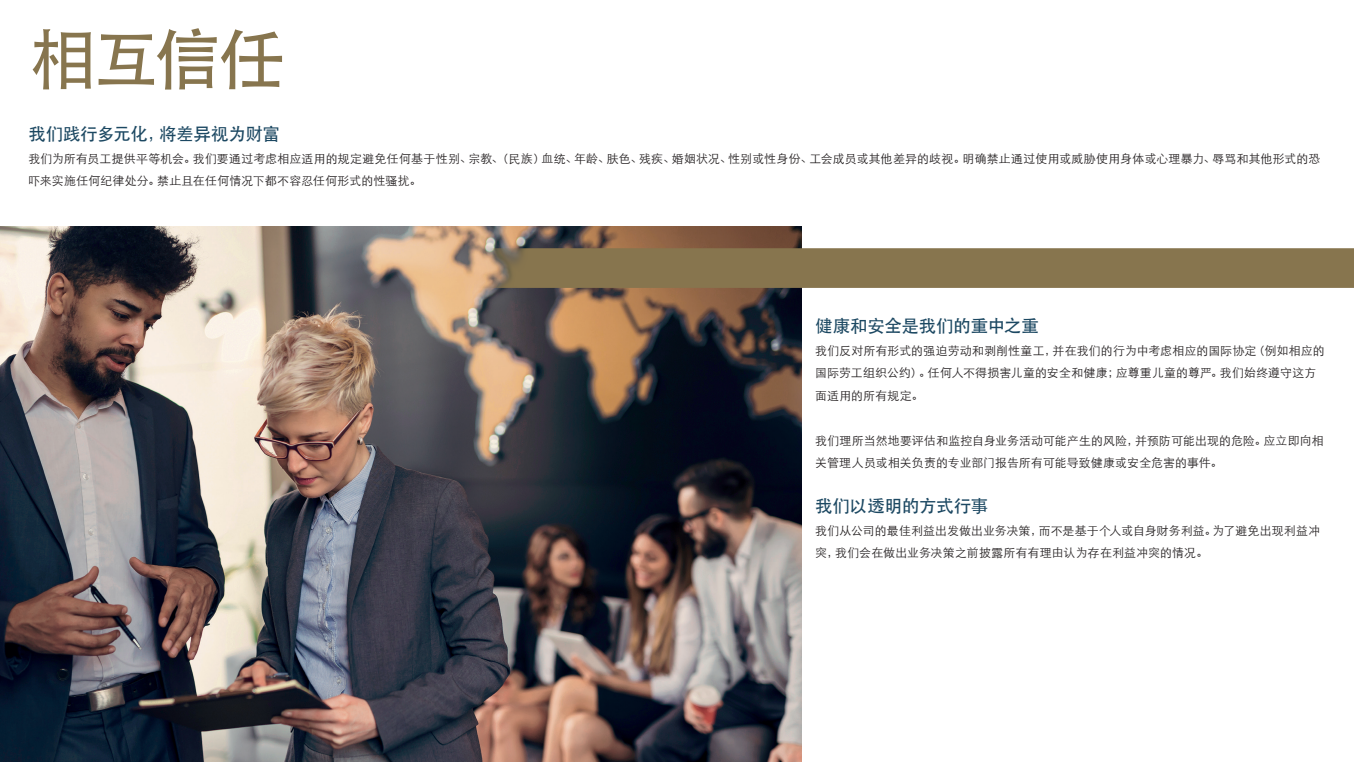
<style>
.page{position:relative;width:1354px;height:762px;background:#fff}
.page>*{position:absolute;margin:0;border:0;box-sizing:border-box;transform-origin:0 0}
.t1{font:500 66.75px "ST Heiti SC";color:#87754e}
.t2{font:500 17.5px "ST Heiti SC";letter-spacing:-.02em;color:#1c4862}
.t3{font:300 11.88px/22.5px "ST Heiti SC";letter-spacing:.015em;color:#231f20}
</style>
<div class="page">
<img style="left:0;top:227px;width:801px;height:534px">
<svg style="left:462px;top:248px;width:892px;height:40px;background:#897751"></svg>
<h1 class="t1" style="left:28px;top:22px;width:258px">相互信任</h1>
<h2 class="t2" style="left:28px;top:124px;width:253px">我们践行多元化，将差异视为财富</h2>
<p class="t3" style="left:28px;top:146px;width:1293px">我们为所有员工提供平等机会。我们要通过考虑相应适用的规定避免任何基于性别、宗教、（民族）血统、年龄、肤色、残疾、婚姻状况、性别或性身份、工会成员或其他差异的歧视。明确禁止通过使用或威胁使用身体或心理暴力、辱骂和其他形式的恐吓来实施任何纪律处分。禁止且在任何情况下都不容忍任何形式的性骚扰。</p>
<h2 class="t2" style="left:815px;top:316px;width:225px">健康和安全是我们的重中之重</h2>
<p class="t3" style="left:815px;top:337px;width:511px">我们反对所有形式的强迫劳动和剥削性童工，并在我们的行为中考虑相应的国际协定（例如相应的国际劳工组织公约）。任何人不得损害儿童的安全和健康；应尊重儿童的尊严。我们始终遵守这方面适用的所有规定。</p>
<p class="t3" style="left:815px;top:427px;width:510px">我们理所当然地要评估和监控自身业务活动可能产生的风险，并预防可能出现的危险。应立即向相关管理人员或相关负责的专业部门报告所有可能导致健康或安全危害的事件。</p>
<h2 class="t2" style="left:815px;top:496px;width:174px">我们以透明的方式行事</h2>
<p class="t3" style="left:815px;top:517px;width:506px">我们从公司的最佳利益出发做出业务决策，而不是基于个人或自身财务利益。为了避免出现利益冲突，我们会在做出业务决策之前披露所有有理由认为存在利益冲突的情况。</p>
</div>
